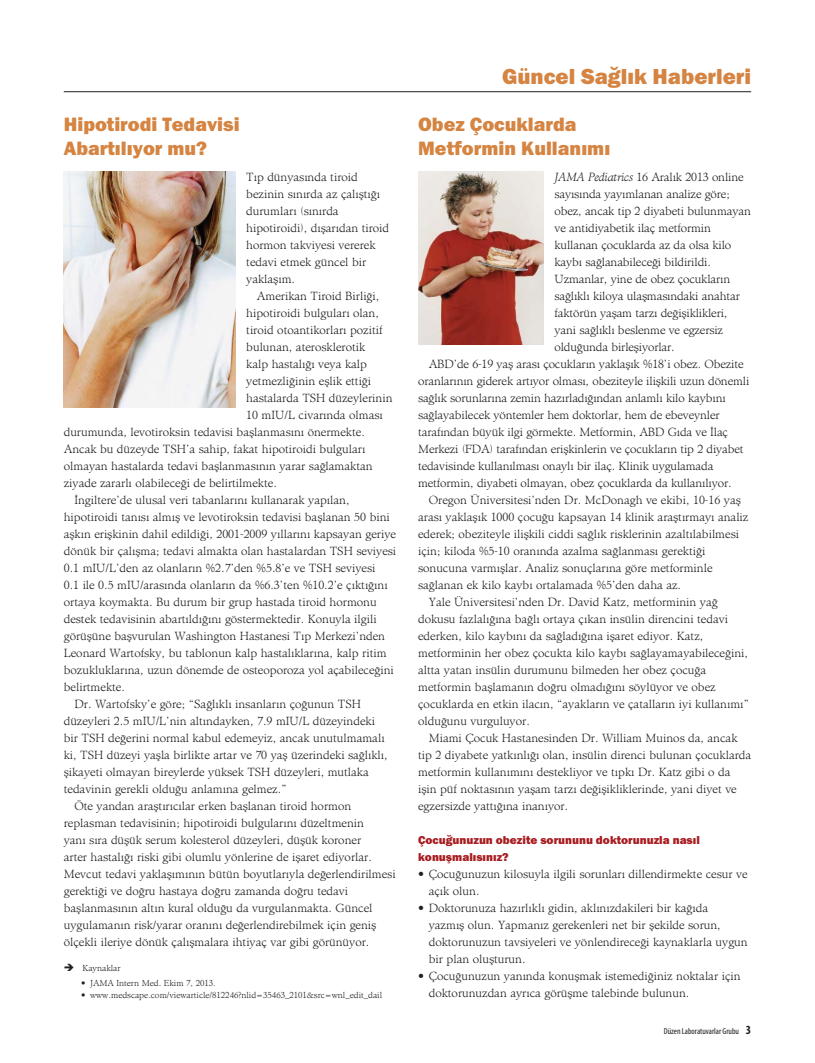
<style>
.page{position:relative;width:815px;height:1063px;background:#fff}
.page>*{position:absolute;margin:0;border:0;box-sizing:border-box;transform-origin:0 0}
.t1{font:800 22.5px "Franklin Gothic";color:#d58442}
.t2{font:800 20px/23.8px "Franklin Gothic";color:#d58442}
.t3{font:11.88px/17px "Admine";color:#231f20}
.t4{font:800 11.88px/17px "Franklin Gothic";color:#a71c20}
.t5{font:8.75px "Admine";color:#231f20}
.t6{font:condensed 8.75px "Myriad Pro";color:#231f20}
.s1{font-weight:300;font-style:italic}
.s2{font-weight:700;font-size:12.5px}
</style>
<div class="page">
<hr style="left:64px;top:91px;width:687px;height:1px;background:#231f20">
<img style="left:64px;top:172px;width:172px;height:235px">
<img style="left:418px;top:172px;width:126px;height:172px">
<h2 class="t2" style="left:64px;top:114px;width:177px">Hipotirodi Tedavisi<br>Abartılıyor mu?</h2>
<p class="t3" style="left:246px;top:170px;width:144px">Tıp dünyasında tiroid bezinin sınırda az çalıştığı durumları (sınırda hipotiroidi), dışarıdan tiroid hormon takviyesi vererek tedavi etmek güncel bir yaklaşım.</p>
<p class="t3" style="left:257px;top:289px;width:124px">Amerikan Tiroid Birliği,</p>
<p class="t3" style="left:246px;top:306px;width:134px">hipotiroidi bulguları olan,</p>
<p class="t3" style="left:246px;top:323px;width:138px">tiroid otoantikorları pozitif</p>
<p class="t3" style="left:246px;top:340px;width:120px">bulunan, aterosklerotik</p>
<p class="t3" style="left:246px;top:357px;width:122px">kalp hastalığı veya kalp</p>
<p class="t3" style="left:246px;top:374px;width:126px">yetmezliğinin eşlik ettiği</p>
<p class="t3" style="left:246px;top:391px;width:148px">hastalarda TSH düzeylerinin</p>
<p class="t3" style="left:246px;top:408px;width:138px">10 mIU/L civarında olması</p>
<p class="t3" style="left:64px;top:425px;width:303px">durumunda, levotiroksin tedavisi başlanmasını önermekte.</p>
<p class="t3" style="left:64px;top:442px;width:303px">Ancak bu düzeyde TSH’a sahip, fakat hipotiroidi bulguları</p>
<p class="t3" style="left:64px;top:459px;width:310px">olmayan hastalarda tedavi başlanmasının yarar sağlamaktan</p>
<p class="t3" style="left:64px;top:476px;width:215px">ziyade zararlı olabileceği de belirtilmekte.</p>
<p class="t3" style="left:74px;top:493px;width:277px">İngiltere’de ulusal veri tabanlarını kullanarak yapılan,</p>
<p class="t3" style="left:64px;top:510px;width:328px">hipotiroidi tanısı almış ve levotiroksin tedavisi başlanan 50 bini</p>
<p class="t3" style="left:64px;top:527px;width:334px">aşkın erişkinin dahil edildiği, 2001-2009 yıllarını kapsayan geriye</p>
<p class="t3" style="left:64px;top:544px;width:334px">dönük bir çalışma; tedavi almakta olan hastalardan TSH seviyesi</p>
<p class="t3" style="left:64px;top:561px;width:313px">0.1 mIU/L’den az olanların %2.7’den %5.8’e ve TSH seviyesi</p>
<p class="t3" style="left:64px;top:578px;width:325px">0.1 ile 0.5 mIU/arasında olanların da %6.3’ten %10.2’e çıktığını</p>
<p class="t3" style="left:64px;top:595px;width:314px">ortaya koymakta. Bu durum bir grup hastada tiroid hormonu</p>
<p class="t3" style="left:64px;top:612px;width:314px">destek tedavisinin abartıldığını göstermektedir. Konuyla ilgili</p>
<p class="t3" style="left:64px;top:629px;width:323px">görüşüne başvurulan Washington Hastanesi Tıp Merkezi’nden</p>
<p class="t3" style="left:64px;top:646px;width:324px">Leonard Wartofsky, bu tablonun kalp hastalıklarına, kalp ritim</p>
<p class="t3" style="left:64px;top:663px;width:332px">bozukluklarına, uzun dönemde de osteoporoza yol açabileceğini</p>
<p class="t3" style="left:64px;top:680px;width:63px">belirtmekte.</p>
<p class="t3" style="left:74px;top:697px;width:288px">Dr. Wartofsky’e göre; “Sağlıklı insanların çoğunun TSH</p>
<p class="t3" style="left:64px;top:714px;width:313px">düzeyleri 2.5 mIU/L’nin altındayken, 7.9 mIU/L düzeyindeki</p>
<p class="t3" style="left:64px;top:731px;width:322px">bir TSH değerini normal kabul edemeyiz, ancak unutulmamalı</p>
<p class="t3" style="left:64px;top:748px;width:325px">ki, TSH düzeyi yaşla birlikte artar ve 70 yaş üzerindeki sağlıklı,</p>
<p class="t3" style="left:64px;top:765px;width:307px">şikayeti olmayan bireylerde yüksek TSH düzeyleri, mutlaka</p>
<p class="t3" style="left:64px;top:782px;width:224px">tedavinin gerekli olduğu anlamına gelmez.”</p>
<p class="t3" style="left:74px;top:799px;width:278px">Öte yandan araştırıcılar erken başlanan tiroid hormon</p>
<p class="t3" style="left:64px;top:816px;width:302px">replasman tedavisinin; hipotiroidi bulgularını düzeltmenin</p>
<p class="t3" style="left:64px;top:833px;width:299px">yanı sıra düşük serum kolesterol düzeyleri, düşük koroner</p>
<p class="t3" style="left:64px;top:850px;width:310px">arter hastalığı riski gibi olumlu yönlerine de işaret ediyorlar.</p>
<p class="t3" style="left:64px;top:867px;width:333px">Mevcut tedavi yaklaşımının bütün boyutlarıyla değerlendirilmesi</p>
<p class="t3" style="left:64px;top:884px;width:286px">gerektiği ve doğru hastaya doğru zamanda doğru tedavi</p>
<p class="t3" style="left:64px;top:901px;width:310px">başlanmasının altın kural olduğu da vurgulanmakta. Güncel</p>
<p class="t3" style="left:64px;top:918px;width:314px">uygulamanın risk/yarar oranını değerlendirebilmek için geniş</p>
<p class="t3" style="left:64px;top:935px;width:307px">ölçekli ileriye dönük çalışmalara ihtiyaç var gibi görünüyor.</p>
<p class="t5" style="left:64px;top:965px;width:58px">➔ Kaynaklar</p>
<p class="t5" style="left:81px;top:979px;width:136px">• JAMA Intern Med. Ekim 7, 2013.</p>
<p class="t5" style="left:81px;top:991px;width:303px">• www.medscape.com/viewarticle/812246?nlid=35463_2101&amp;src=wnl_edit_dail</p>
<h1 class="t1" style="left:502px;top:69px;width:251px">Güncel Sağlık Haberleri</h1>
<h2 class="t2" style="left:418px;top:114px;width:194px">Obez Çocuklarda<br>Metformin Kullanımı</h2>
<p class="t3" style="left:555px;top:170px;width:191px"><span class="s1">JAMA Pediatrics</span> 16 Aralık 2013 online</p>
<p class="t3" style="left:555px;top:187px;width:177px">sayısında yayımlanan analize göre;</p>
<p class="t3" style="left:555px;top:204px;width:198px">obez, ancak tip 2 diyabeti bulunmayan</p>
<p class="t3" style="left:555px;top:221px;width:158px">ve antidiyabetik ilaç metformin</p>
<p class="t3" style="left:555px;top:238px;width:178px">kullanan çocuklarda az da olsa kilo</p>
<p class="t3" style="left:555px;top:255px;width:158px">kaybı sağlanabileceği bildirildi.</p>
<p class="t3" style="left:555px;top:272px;width:177px">Uzmanlar, yine de obez çocukların</p>
<p class="t3" style="left:555px;top:289px;width:187px">sağlıklı kiloya ulaşmasındaki anahtar</p>
<p class="t3" style="left:555px;top:306px;width:174px">faktörün yaşam tarzı değişiklikleri,</p>
<p class="t3" style="left:555px;top:323px;width:170px">yani sağlıklı beslenme ve egzersiz</p>
<p class="t3" style="left:555px;top:340px;width:122px">olduğunda birleşiyorlar.</p>
<p class="t3" style="left:429px;top:357px;width:316px">ABD’de 6-19 yaş arası çocukların yaklaşık %18’i obez. Obezite</p>
<p class="t3" style="left:418px;top:374px;width:333px">oranlarının giderek artıyor olması, obeziteyle ilişkili uzun dönemli</p>
<p class="t3" style="left:418px;top:391px;width:309px">sağlık sorunlarına zemin hazırladığından anlamlı kilo kaybını</p>
<p class="t3" style="left:418px;top:408px;width:303px">sağlayabilecek yöntemler hem doktorlar, hem de ebeveynler</p>
<p class="t3" style="left:418px;top:425px;width:311px">tarafından büyük ilgi görmekte. Metformin, ABD Gıda ve İlaç</p>
<p class="t3" style="left:418px;top:442px;width:327px">Merkezi (FDA) tarafından erişkinlerin ve çocukların tip 2 diyabet</p>
<p class="t3" style="left:418px;top:459px;width:297px">tedavisinde kullanılması onaylı bir ilaç. Klinik uygulamada</p>
<p class="t3" style="left:418px;top:476px;width:315px">metformin, diyabeti olmayan, obez çocuklarda da kullanılıyor.</p>
<p class="t3" style="left:429px;top:493px;width:314px">Oregon Üniversitesi’nden Dr. McDonagh ve ekibi, 10-16 yaş</p>
<p class="t3" style="left:418px;top:510px;width:332px">arası yaklaşık 1000 çocuğu kapsayan 14 klinik araştırmayı analiz</p>
<p class="t3" style="left:418px;top:527px;width:322px">ederek; obeziteyle ilişkili ciddi sağlık risklerinin azaltılabilmesi</p>
<p class="t3" style="left:418px;top:544px;width:289px">için; kiloda %5-10 oranında azalma sağlanması gerektiği</p>
<p class="t3" style="left:418px;top:561px;width:296px">sonucuna varmışlar. Analiz sonuçlarına göre metforminle</p>
<p class="t3" style="left:418px;top:578px;width:264px">sağlanan ek kilo kaybı ortalamada %5’den daha az.</p>
<p class="t3" style="left:429px;top:595px;width:290px">Yale Üniversitesi’nden Dr. David Katz, metforminin yağ</p>
<p class="t3" style="left:418px;top:612px;width:311px">dokusu fazlalığına bağlı ortaya çıkan insülin direncini tedavi</p>
<p class="t3" style="left:418px;top:629px;width:287px">ederken, kilo kaybını da sağladığına işaret ediyor. Katz,</p>
<p class="t3" style="left:418px;top:646px;width:331px">metforminin her obez çocukta kilo kaybı sağlayamayabileceğini,</p>
<p class="t3" style="left:418px;top:663px;width:290px">altta yatan insülin durumunu bilmeden her obez çocuğa</p>
<p class="t3" style="left:418px;top:680px;width:299px">metformin başlamanın doğru olmadığını söylüyor ve obez</p>
<p class="t3" style="left:418px;top:697px;width:332px">çocuklarda en etkin ilacın, “ayakların ve çatalların iyi kullanımı”</p>
<p class="t3" style="left:418px;top:714px;width:113px">olduğunu vurguluyor.</p>
<p class="t3" style="left:429px;top:731px;width:310px">Miami Çocuk Hastanesinden Dr. William Muinos da, ancak</p>
<p class="t3" style="left:418px;top:748px;width:335px">tip 2 diyabete yatkınlığı olan, insülin direnci bulunan çocuklarda</p>
<p class="t3" style="left:418px;top:765px;width:314px">metformin kullanımını destekliyor ve tıpkı Dr. Katz gibi o da</p>
<p class="t3" style="left:418px;top:782px;width:320px">işin püf noktasının yaşam tarzı değişikliklerinde, yani diyet ve</p>
<p class="t3" style="left:418px;top:799px;width:152px">egzersizde yattığına inanıyor.</p>
<p class="t4" style="left:418px;top:833px;width:283px">Çocuğunuzun obezite sorununu doktorunuzla nasıl konuşmalısınız?</p>
<p class="t3" style="left:429px;top:867px;width:320px;text-indent:-11px">• Çocuğunuzun kilosuyla ilgili sorunları dillendirmekte cesur ve açık olun.</p>
<p class="t3" style="left:429px;top:901px;width:320px;text-indent:-11px">• Doktorunuza hazırlıklı gidin, aklınızdakileri bir kağıda<br>yazmış olun. Yapmanız gerekenleri net bir şekilde sorun, doktorunuzun tavsiyeleri ve yönlendireceği kaynaklarla uygun bir plan oluşturun.</p>
<p class="t3" style="left:429px;top:969px;width:313px;text-indent:-11px">• Çocuğunuzun yanında konuşmak istemediğiniz noktalar için doktorunuzdan ayrıca görüşme talebinde bulunun.</p>
<p class="t6" style="left:664px;top:1028px;width:89px">Düzen Laboratuvarlar Grubu <span class="s2">3</span></p>
</div>
